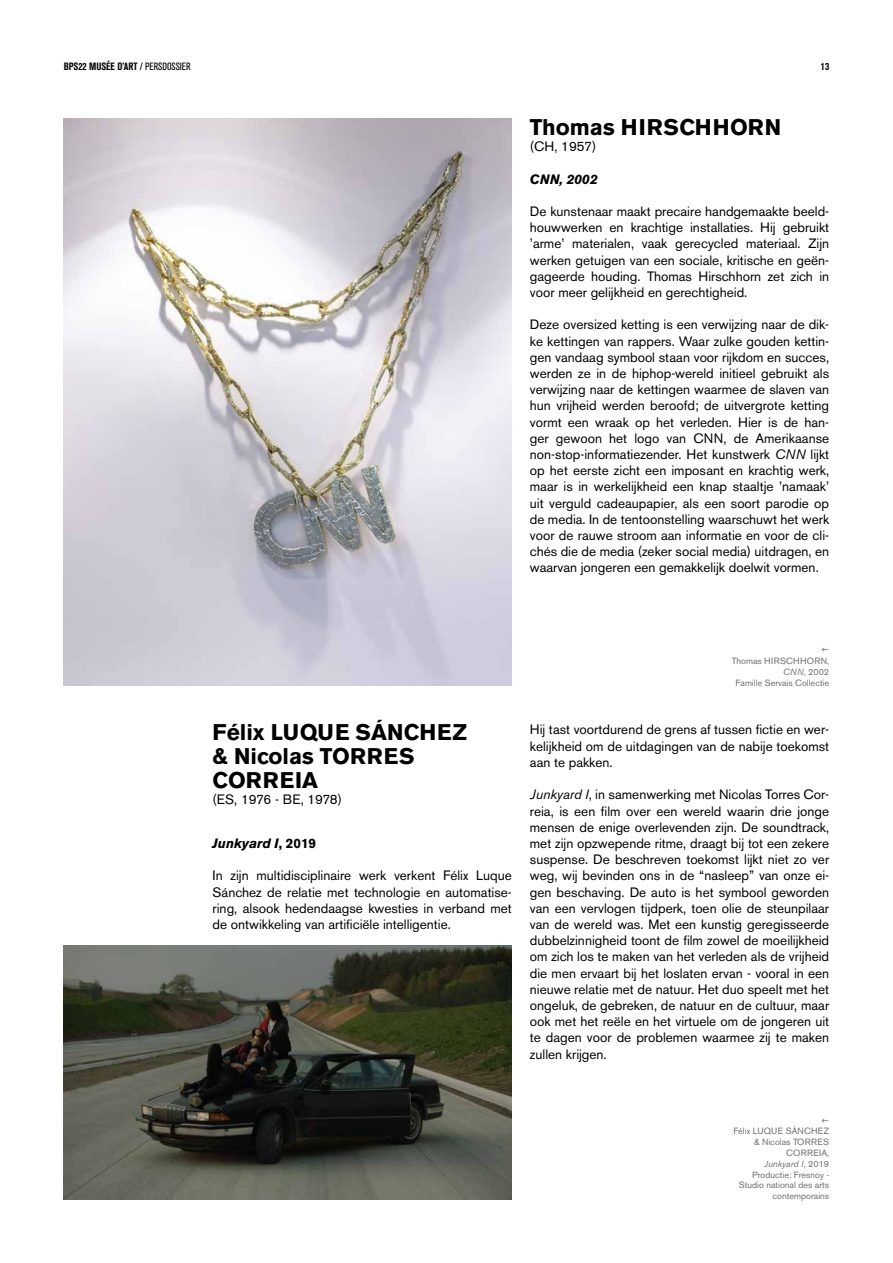
<style>
.page{position:relative;width:893px;height:1263px;background:#fff}
.page>*{position:absolute;margin:0;border:0;box-sizing:border-box;transform-origin:0 0}
.t1{font:700 22.5px/24px "Akzidenz Grotesk BE";color:#000}
.t2{font:13.5px/16.2px "Akzidenz Grotesk BE";color:#000;text-align:justify}
.t3{font:italic 700 13.5px "Akzidenz Grotesk BE";color:#000}
.t4{font:13.5px "Akzidenz Grotesk BE";letter-spacing:-.02em;color:#000}
.t5{font:700 condensed 10.5px "Akzidenz Grotesk BQ";color:#000}
.t6{font:9px/10.8px "Akzidenz Grotesk BE";color:#706f6f;text-align:right}
.s1{font-weight:400}
.s2{font-style:italic}
.s3{font-style:normal}
</style>
<div class="page">
<img style="left:64px;top:119px;width:448px;height:567px">
<img style="left:64px;top:945px;width:448px;height:254px">
<p class="t5" style="left:64px;top:61px;width:128px">BPS22 MUSÉE D’ART <span class="s1">/ PERSDOSSIER</span></p>
<p class="t5" style="left:821px;top:61px;width:10px">13</p>
<h1 class="t1" style="left:530px;top:115px;width:253px">Thomas HIRSCHHORN</h1>
<p class="t2" style="left:530px;top:138px;width:68px">(CH, 1957)</p>
<p class="t3" style="left:530px;top:171px;width:69px">CNN, 2002</p>
<p class="t2" style="left:530px;top:203px;width:301px">De kunstenaar maakt precaire handgemaakte beeld&shy;houwwerken en krachtige installaties. Hij gebruikt ’arme’ materialen, vaak gerecycled materiaal. Zijn werken getuigen van een sociale, kritische en geën&shy;gageerde houding. Thomas Hirschhorn zet zich in voor meer gelijkheid en gerechtigheid.</p>
<p class="t2" style="left:530px;top:317px;width:301px">Deze oversized ketting is een verwijzing naar de dik&shy;ke kettingen van rappers. Waar zulke gouden kettin&shy;gen vandaag symbool staan voor rijkdom en succes, werden ze in de hiphop-wereld initieel gebruikt als verwijzing naar de kettingen waarmee de slaven van hun vrijheid werden beroofd; de uitvergrote ketting vormt een wraak op het verleden. Hier is de han&shy;ger gewoon het logo van CNN, de Amerikaanse non-stop-informatiezender. Het kunstwerk <span class="s2">CNN</span> lijkt op het eerste zicht een imposant en krachtig werk, maar is in werkelijkheid een knap staaltje ’namaak’ uit verguld cadeaupapier, als een soort parodie op de media. In de tentoonstelling waarschuwt het werk voor de rauwe stroom aan informatie en voor de cli&shy;chés die de media (zeker social media) uitdragen, en waarvan jongeren een gemakkelijk doelwit vormen.</p>
<h1 class="t1" style="left:213px;top:720px;width:256px">Félix LUQUE SÁNCHEZ &amp; Nicolas TORRES<br>CORREIA</h1>
<p class="t4" style="left:213px;top:791px;width:131px">(ES, 1976 - BE, 1978)</p>
<p class="t3" style="left:213px;top:835px;width:105px">Junkyard I<span class="s3">, 2019</span></p>
<p class="t2" style="left:213px;top:867px;width:301px">In zijn multidisciplinaire werk verkent Félix Luque Sánchez de relatie met technologie en automatise&shy;ring, alsook hedendaagse kwesties in verband met de ontwikkeling van artificiële intelligentie.</p>
<p class="t6" style="left:732px;top:656px;width:99px">Thomas HIRSCHHORN,<br><span class="s2">CNN</span>, 2002<br>Famille Servais Collectie</p>
<p class="t2" style="left:530px;top:722px;width:301px">Hij tast voortdurend de grens af tussen fictie en wer&shy;kelijkheid om de uitdagingen van de nabije toekomst aan te pakken.</p>
<p class="t2" style="left:530px;top:786px;width:301px"><span class="s2">Junkyard I</span>, in samenwerking met Nicolas Torres Cor&shy;reia, is een film over een wereld waarin drie jonge mensen de enige overlevenden zijn. De soundtrack, met zijn opzwepende ritme, draagt bij tot een zekere suspense. De beschreven toekomst lijkt niet zo ver weg, wij bevinden ons in de “nasleep” van onze ei&shy;gen beschaving. De auto is het symbool geworden van een vervlogen tijdperk, toen olie de steunpilaar van de wereld was. Met een kunstig geregisseerde dubbelzinnigheid toont de film zowel de moeilijkheid om zich los te maken van het verleden als de vrijheid die men ervaart bij het loslaten ervan - vooral in een nieuwe relatie met de natuur. Het duo speelt met het ongeluk, de gebreken, de natuur en de cultuur, maar ook met het reële en het virtuele om de jongeren uit te dagen voor de problemen waarmee zij te maken zullen krijgen.</p>
<p class="t6" style="left:733px;top:1126px;width:97px">Félix LUQUE SÁNCHEZ &amp; Nicolas TORRES<br>CORREIA,<br><span class="s2">Junkyard I</span>, 2019<br>Productie: Fresnoy -<br>Studio national des arts contemporains</p>
</div>
